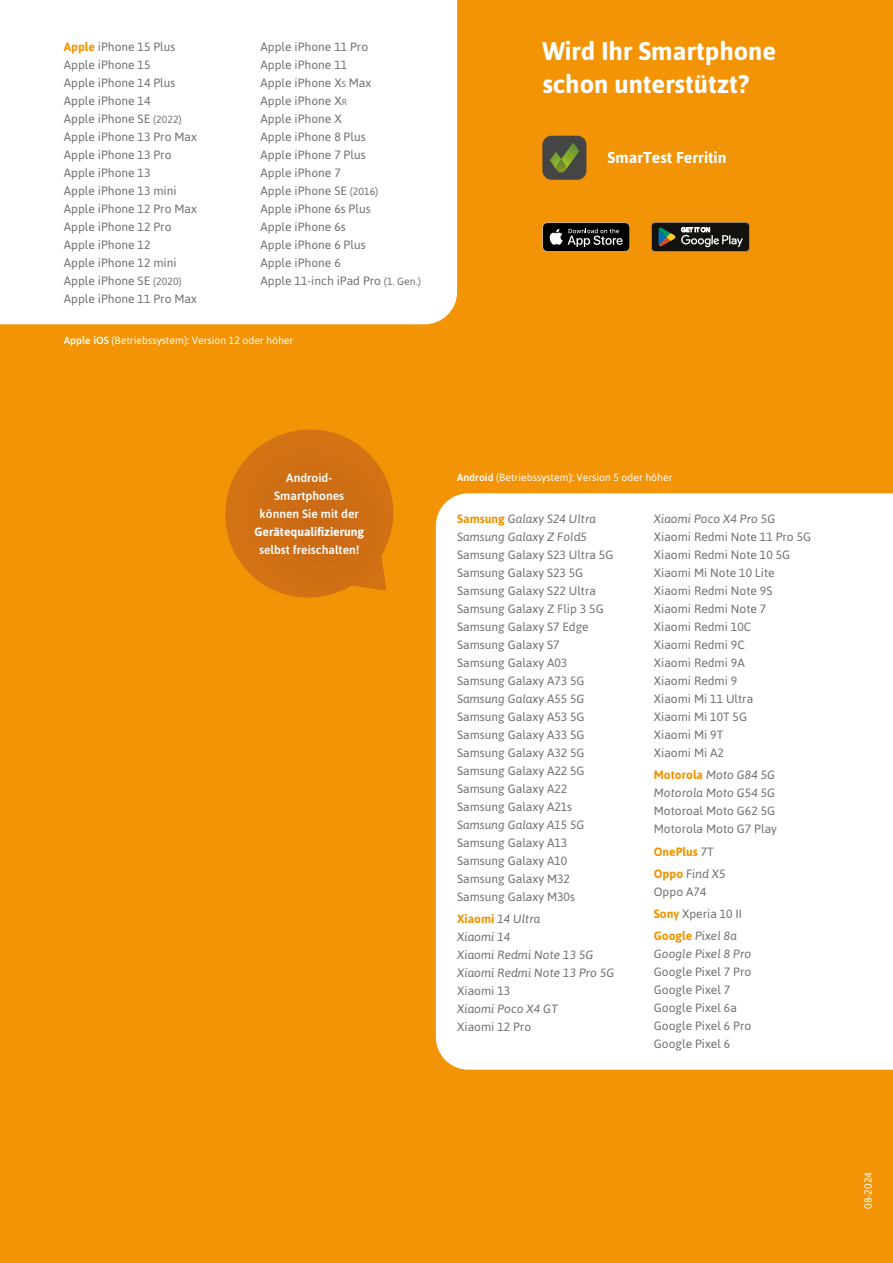
<style>
.page{position:relative;width:893px;height:1263px;background:#f29406}
.page>*{position:absolute;margin:0;border:0;box-sizing:border-box;transform-origin:0 0}
.t1{font:700 25.5px/32.7px "Asap";color:#fff}
.t2{font:700 15.75px "Asap";color:#fff}
.t3{font:12px/18px "Asap";color:#70706f}
.t4{font:italic 12px/18px "Asap";color:#70706f}
.t5{font:500 12px/18px "Asap";color:#fff;text-align:center}
.t6{font:700 12px "Asap";color:#fff}
.t7{font:700 12px/22.2px "Asap";color:#f19400}
.t8{font:10.35px "Asap";color:#fff}
.s1{font-weight:700;color:#f19400}
.s2{font-size:10.35px}
.s3{font-size:8.4px}
.s4{font-weight:500}
.s5{font-weight:700;font-style:normal;color:#f19400}
.s6{font-weight:400;color:#70706f}
.s7{font-weight:400;font-style:italic;color:#70706f}
.s8{font-style:italic}
</style>
<div class="page">
<div style="left:436px;top:493px;width:457px;height:577px;background:#fff"></div>
<div style="left:0;top:0;width:457px;height:324px;background:#fff"></div>
<svg style="left:225px;top:429px;width:169px;height:169px"></svg>
<svg style="left:542px;top:222px;width:88px;height:30px;background:#38342f"></svg>
<svg style="left:651px;top:222px;width:99px;height:30px;background:#3e3d35"></svg>
<img style="left:542px;top:136px;width:44px;height:44px">
<p class="t3" style="left:64px;top:37px;width:135px"><span class="s1">Apple</span> iPhone 15 Plus<br>Apple iPhone 15<br>Apple iPhone 14 Plus<br>Apple iPhone 14<br>Apple iPhone SE <span class="s2">(2022)<br></span>Apple iPhone 13 Pro Max<br>Apple iPhone 13 Pro<br>Apple iPhone 13<br>Apple iPhone 13 mini<br>Apple iPhone 12 Pro Max<br>Apple iPhone 12 Pro<br>Apple iPhone 12<br>Apple iPhone 12 mini<br>Apple iPhone SE <span class="s2">(2020)<br></span>Apple iPhone 11 Pro Max</p>
<p class="t3" style="left:260px;top:37px;width:162px">Apple iPhone 11 Pro<br>Apple iPhone 11<br>Apple iPhone X<span class="s3">S</span> Max<br>Apple iPhone X<span class="s3">R<br></span>Apple iPhone X<br>Apple iPhone 8 Plus<br>Apple iPhone 7 Plus<br>Apple iPhone 7<br>Apple iPhone SE <span class="s2">(2016)<br></span>Apple iPhone 6s Plus<br>Apple iPhone 6s<br>Apple iPhone 6 Plus<br>Apple iPhone 6<br>Apple 11-inch iPad Pro <span class="s2">(1. Gen.)</span></p>
<p class="t8" style="left:64px;top:334px;width:231px"><span class="s4">Apple iOS</span> (Betriebssystem): Version 12 oder höher</p>
<h1 class="t1" style="left:542px;top:34px;width:235px">Wird Ihr Smartphone schon unterstützt?</h1>
<h2 class="t2" style="left:608px;top:147px;width:120px">SmarTest Ferritin</h2>
<p class="t5" style="left:260px;top:468px;width:101px">Android-<br>Smartphones können Sie mit der</p>
<p class="t6" style="left:254px;top:523px;width:111px">Gerätequalifizierung</p>
<p class="t5" style="left:259px;top:540px;width:102px">selbst freischalten!</p>
<p class="t8" style="left:457px;top:470px;width:217px"><span class="s4">Android</span> (Betriebssystem): Version 5 oder höher</p>
<p class="t4" style="left:457px;top:509px;width:140px"><span class="s5">Samsung</span> Galaxy S24 Ultra<br>Samsung Galaxy Z Fold5</p>
<p class="t3" style="left:457px;top:545px;width:158px">Samsung Galaxy S23 Ultra 5G<br>Samsung Galaxy S23 5G<br>Samsung Galaxy S22 Ultra<br>Samsung Galaxy Z Flip 3 5G<br>Samsung Galaxy S7 Edge<br>Samsung Galaxy S7<br>Samsung Galaxy A03<br>Samsung Galaxy A73 5G</p>
<p class="t4" style="left:457px;top:689px;width:129px">Samsung Galaxy A55 5G</p>
<p class="t3" style="left:457px;top:707px;width:129px">Samsung Galaxy A53 5G<br>Samsung Galaxy A33 5G<br>Samsung Galaxy A32 5G<br>Samsung Galaxy A22 5G<br>Samsung Galaxy A22<br>Samsung Galaxy A21s</p>
<p class="t4" style="left:457px;top:815px;width:129px">Samsung Galaxy A15 5G</p>
<p class="t3" style="left:457px;top:833px;width:119px">Samsung Galaxy A13<br>Samsung Galaxy A10<br>Samsung Galaxy M32<br>Samsung Galaxy M30s</p>
<p class="t4" style="left:457px;top:910px;width:159px"><span class="s5">Xiaomi</span> 14 Ultra<br>Xiaomi 14<br>Xiaomi Redmi Note 13 5G<br>Xiaomi Redmi Note 13 Pro 5G</p>
<p class="t3" style="left:457px;top:982px;width:55px">Xiaomi 13</p>
<p class="t4" style="left:457px;top:1000px;width:103px">Xiaomi Poco X4 GT</p>
<p class="t3" style="left:457px;top:1018px;width:76px">Xiaomi 12 Pro</p>
<p class="t4" style="left:654px;top:509px;width:123px">Xiaomi Poco X4 Pro 5G</p>
<p class="t3" style="left:654px;top:527px;width:159px">Xiaomi Redmi Note 11 Pro 5G<br>Xiaomi Redmi Note 10 5G<br>Xiaomi Mi Note 10 Lite<br>Xiaomi Redmi Note 9S<br>Xiaomi Redmi Note 7<br>Xiaomi Redmi 10C<br>Xiaomi Redmi 9C<br>Xiaomi Redmi 9A<br>Xiaomi Redmi 9<br>Xiaomi Mi 11 Ultra<br>Xiaomi Mi 10T 5G<br>Xiaomi Mi 9T<br>Xiaomi Mi A2</p>
<p class="t4" style="left:654px;top:766px;width:123px"><span class="s5">Motorola</span> Moto G84 5G<br>Motorola Moto G54 5G</p>
<p class="t3" style="left:654px;top:802px;width:125px">Motoroal Moto G62 5G<br>Motorola Moto G7 Play</p>
<p class="t7" style="left:654px;top:840px;width:73px">OnePlus <span class="s6">7T<br></span>Oppo <span class="s7">Find X5</span></p>
<p class="t3" style="left:654px;top:880px;width:90px;line-height:22.2px">Oppo A74<br><span class="s1">Sony</span> Xperia 10 II<br><span class="s1">Google</span> <span class="s8">Pixel 8a</span></p>
<p class="t4" style="left:654px;top:945px;width:99px">Google Pixel 8 Pro</p>
<p class="t3" style="left:654px;top:963px;width:99px">Google Pixel 7 Pro<br>Google Pixel 7<br>Google Pixel 6a<br>Google Pixel 6 Pro<br>Google Pixel 6</p>
<p class="t8" style="left:861px;top:1209px;width:38px;rotate:-90deg">08-2024</p>
</div>
